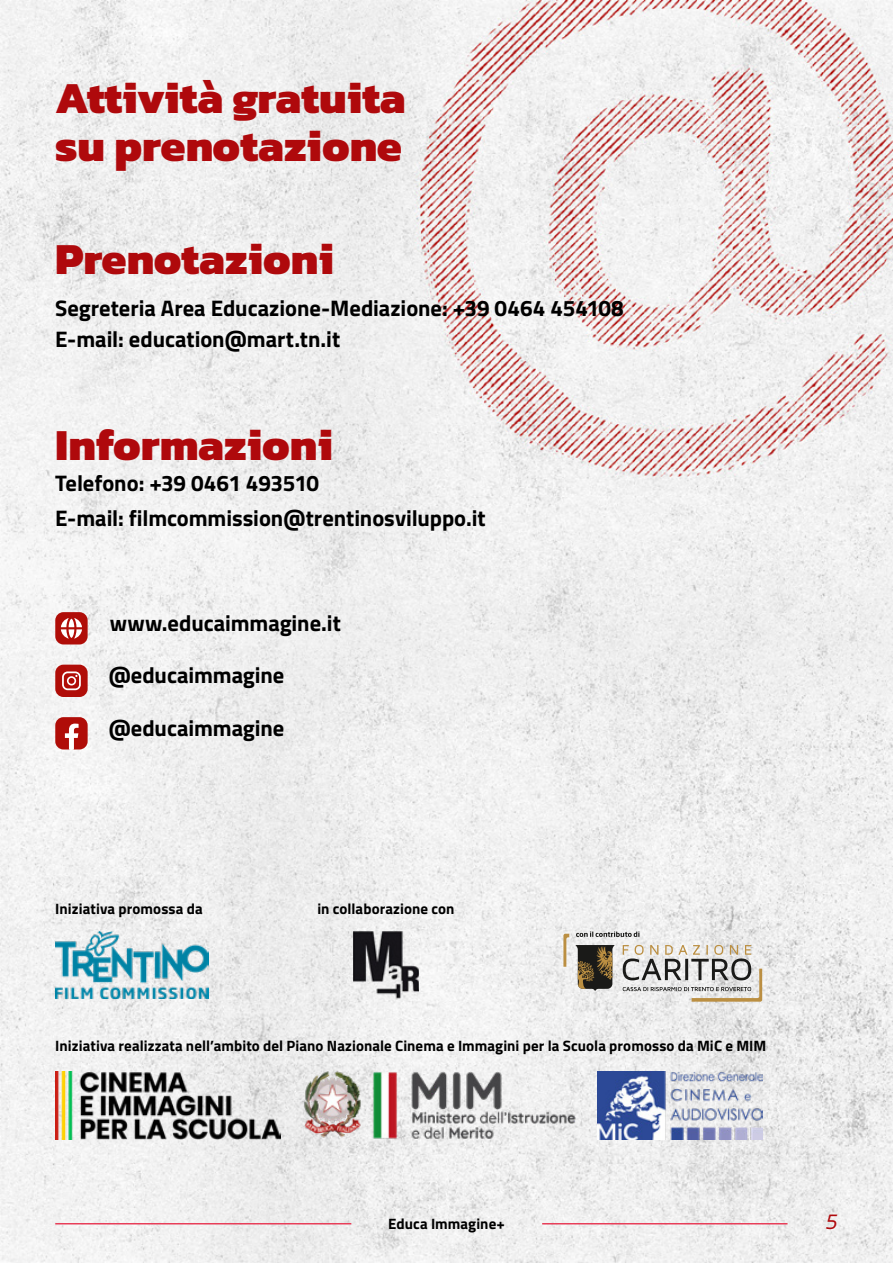
<style>
.page{position:relative;width:893px;height:1263px;background:#fff}
.page>*{position:absolute;margin:0;border:0;box-sizing:border-box;transform-origin:0 0}
.t1{font:800 45px/48px "Kanit";color:#af090c}
.t2{font:700 22.5px/31.5px "Titillium Web";color:#000}
.t3{font:italic 300 22.5px "Kanit";color:#af090c}
.t4{font:700 15px "Titillium Web";letter-spacing:.005em;color:#000}
</style>
<div class="page">
<img style="left:0;top:0;width:893px;height:1263px">
<svg style="left:55px;top:717px;width:33px;height:32px"></svg>
<div style="left:55px;top:665px;width:33px;height:32px;background:#b00d08;border-radius:8px"></div>
<svg style="left:62px;top:671px;width:19px;height:19px"></svg>
<div style="left:55px;top:612px;width:33px;height:32px;background:#b00d08;border-radius:8px"></div>
<svg style="left:61px;top:618px;width:21px;height:21px"></svg>
<img style="left:55px;top:1072px;width:226px;height:68px">
<img style="left:597px;top:1072px;width:165px;height:68px">
<img style="left:304px;top:1072px;width:272px;height:66px">
<img style="left:55px;top:931px;width:153px;height:67px">
<img style="left:353px;top:931px;width:66px;height:67px">
<svg style="left:576px;top:931px;width:63px;height:6px"></svg>
<svg style="left:563px;top:934px;width:6px;height:33px"></svg>
<svg style="left:623px;top:945px;width:139px;height:57px"></svg>
<svg style="left:575px;top:945px;width:40px;height:46px;background:#655a46"></svg>
<hr style="left:55px;top:1223px;width:296px;height:1px;background:#e83e59">
<hr style="left:542px;top:1223px;width:245px;height:1px;background:#e83e59">
<h1 class="t1" style="left:55px;top:73px;width:352px">Attività gratuita su prenotazione</h1>
<h1 class="t1" style="left:55px;top:234px;width:280px">Prenotazioni</h1>
<p class="t2" style="left:55px;top:291px;width:570px">Segreteria Area Educazione-Mediazione: +39 0464 454108<br>E-mail: education@mart.tn.it</p>
<h1 class="t1" style="left:55px;top:420px;width:279px">Informazioni</h1>
<p class="t2" style="left:55px;top:465px;width:432px;line-height:34.5px">Telefono: +39 0461 493510<br>E-mail: filmcommission@trentinosviluppo.it</p>
<p class="t2" style="left:110px;top:606px;width:233px">www.educaimmagine.it</p>
<p class="t2" style="left:109px;top:659px;width:177px">@educaimmagine</p>
<p class="t2" style="left:109px;top:711px;width:177px">@educaimmagine</p>
<p class="t4" style="left:55px;top:898px;width:149px">Iniziativa promossa da</p>
<p class="t4" style="left:317px;top:898px;width:139px">in collaborazione con</p>
<p class="t4" style="left:55px;top:1034px;width:713px">Iniziativa realizzata nell’ambito del Piano Nazionale Cinema e Immagini per la Scuola promosso da MiC e MIM</p>
<p class="t4" style="left:388px;top:1213px;width:118px">Educa Immagine+</p>
<p class="t3" style="left:826px;top:1206px;width:13px">5</p>
</div>
